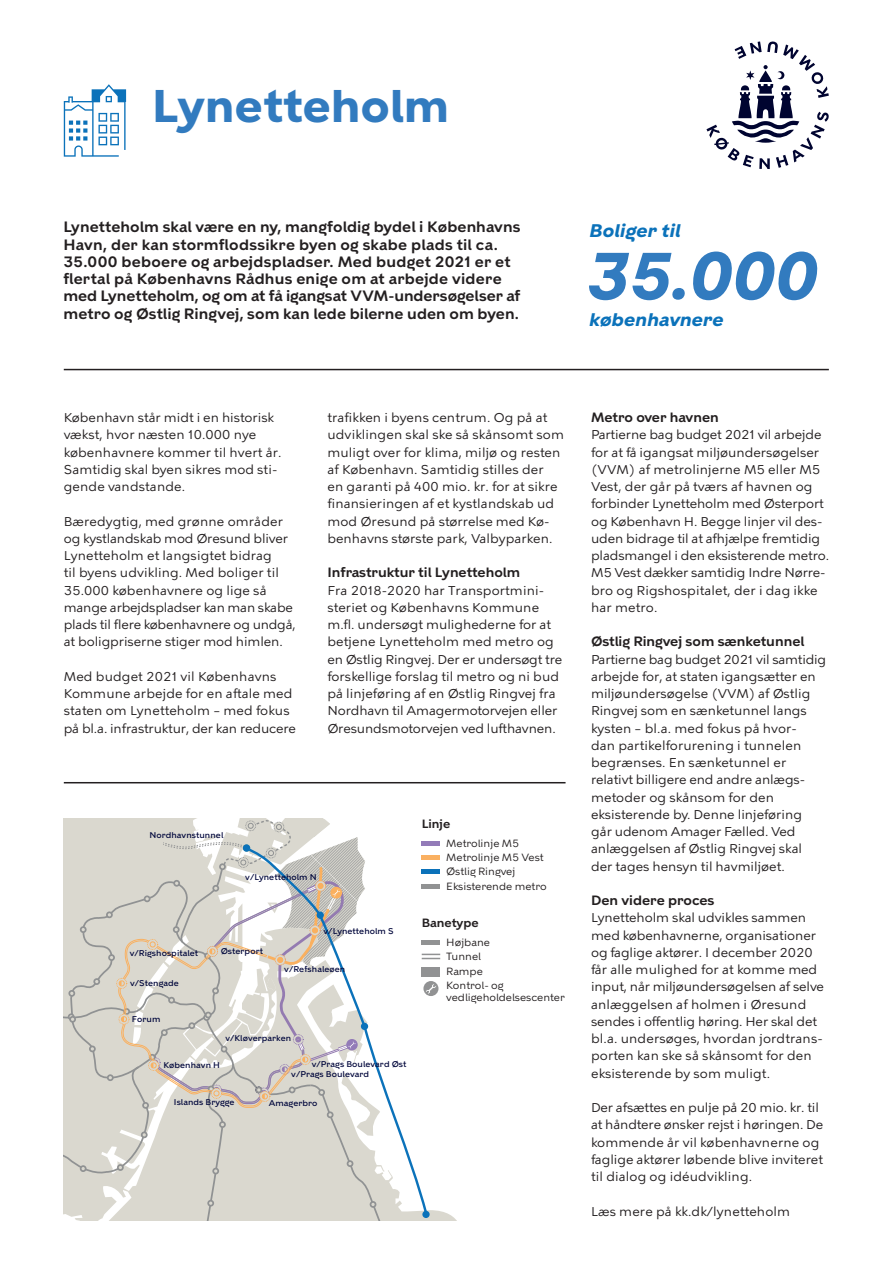
<style>
.page{position:relative;width:893px;height:1263px;background:#fff}
.page>*{position:absolute;margin:0;border:0;box-sizing:border-box;transform-origin:0 0}
.Fokus_tal{font:italic 700 66px "KBH";color:#327bbf}
.Overskrift_faktaark{font:700 45.75px "KBH";letter-spacing:.01em;color:#327bbf}
.Fokus_tekst{font:italic 700 18.3px "KBH";letter-spacing:.01em;color:#0b72ba}
.Manchet{font:600 15px/17.2px "KBH";letter-spacing:.01em;color:#231f20}
.Overskrift_brødtekst{font:600 13.5px "KBH";color:#231f20}
.Brødtekst{font:600 13.5px "KBH";color:#231f20}
.Brødtekst-2{font:12.75px/17.2px "KBH Tekst";color:#231f20}
.Overskrift_brødtekst-2{font:12.75px/17.2px "KBH Tekst";color:#231f20}
.t1{font:600 12px "KBH";color:#231f20}
.t2{font:10.5px "KBH";color:#231f20}
.t3{font:500 8.4px "KBH";letter-spacing:.01em;color:#00063b}
</style>
<div class="page">
<svg style="left:706px;top:41px;width:123px;height:128px"></svg>
<hr style="left:64px;top:782px;width:502px;height:1px;background:#231f20">
<hr style="left:64px;top:369px;width:765px;height:1px;background:#231f20">
<svg style="left:384px;top:845px;width:45px;height:372px"></svg>
<div style="left:422px;top:1211px;width:8px;height:7px;background:#0b72ba;border-radius:50%"></div>
<svg style="left:63px;top:818px;width:321px;height:403px"></svg>
<div style="left:422px;top:940px;width:18px;height:5px;background:#919293"></div>
<div style="left:422px;top:967px;width:18px;height:9px;background:#919293"></div>
<svg style="left:422px;top:954px;width:18px;height:5px"></svg>
<div style="left:422px;top:841px;width:18px;height:5px;background:#937bb8"></div>
<div style="left:422px;top:855px;width:18px;height:5px;background:#fab061"></div>
<div style="left:422px;top:869px;width:18px;height:5px;background:#0b72ba"></div>
<div style="left:422px;top:883px;width:18px;height:5px;background:#919293"></div>
<svg style="left:423px;top:981px;width:15px;height:15px"></svg>
<svg style="left:425px;top:983px;width:12px;height:11px"></svg>
<svg style="left:64px;top:84px;width:62px;height:73px"></svg>
<p class="Overskrift_faktaark" style="left:152px;top:78px;width:298px">Lynetteholm</p>
<p class="Manchet" style="left:63px;top:218px;width:459px">Lynetteholm skal være en ny, mangfoldig bydel i Københavns Havn, der kan stormflodssikre byen og skabe plads til ca.<br>35.000 beboere og arbejdspladser. Med budget 2021 er et flertal på Københavns Rådhus enige om at arbejde videre med Lynetteholm, og om at få igangsat VVM-undersøgelser af metro og Østlig Ringvej, som kan lede bilerne uden om byen.</p>
<p class="Fokus_tekst" style="left:589px;top:219px;width:92px">Boliger til</p>
<p class="Fokus_tal" style="left:586px;top:236px;width:233px">35.000</p>
<p class="Fokus_tekst" style="left:589px;top:309px;width:136px">københavnere</p>
<p class="Brødtekst-2" style="left:64px;top:409px;width:219px">København står midt i en historisk vækst, hvor næsten 10.000 nye københavnere kommer til hvert år.<br>Samtidig skal byen sikres mod sti&shy;gende vandstande.</p>
<p class="Brødtekst-2" style="left:64px;top:512px;width:233px">Bæredygtig, med grønne områder og kystlandskab mod Øresund bliver Lynetteholm et langsigtet bidrag<br>til byens udvikling. Med boliger til 35.000 københavnere og lige så mange arbejdspladser kan man skabe plads til flere københavnere og undgå, at boligpriserne stiger mod himlen.</p>
<p class="Brødtekst-2" style="left:64px;top:668px;width:234px">Med budget 2021 vil Københavns Kommune arbejde for en aftale med staten om Lynetteholm – med fokus på bl.a. infrastruktur, der kan reducere</p>
<p class="Brødtekst-2" style="left:327px;top:409px;width:238px">trafikken i byens centrum. Og på at udviklingen skal ske så skånsomt som muligt over for klima, miljø og resten af København. Samtidig stilles der<br>en garanti på 400 mio. kr. for at sikre finansieringen af et kystlandskab ud mod Øresund på størrelse med Kø&shy;benhavns største park, Valbyparken.</p>
<p class="Overskrift_brødtekst" style="left:327px;top:564px;width:194px">Infrastruktur til Lynetteholm</p>
<p class="Overskrift_brødtekst-2" style="left:327px;top:581px;width:236px">Fra 2018-2020 har Transportmini&shy;steriet og Københavns Kommune m.fl. undersøgt mulighederne for at betjene Lynetteholm med metro og en Østlig Ringvej. Der er undersøgt tre forskellige forslag til metro og ni bud på linjeføring af en Østlig Ringvej fra Nordhavn til Amagermotorvejen eller Øresundsmotorvejen ved lufthavnen.</p>
<p class="t3" style="left:149px;top:830px;width:75px">Nordhavnstunnel</p>
<p class="t3" style="left:245px;top:872px;width:73px">v/Lynetteholm N</p>
<p class="t1" style="left:422px;top:816px;width:30px">Linje</p>
<p class="t2" style="left:446px;top:836px;width:74px">Metrolinje M5</p>
<p class="t2" style="left:446px;top:851px;width:99px">Metrolinje M5 Vest</p>
<p class="t2" style="left:446px;top:865px;width:71px">Østlig Ringvej</p>
<p class="t2" style="left:446px;top:879px;width:102px">Eksisterende metro</p>
<p class="t3" style="left:130px;top:948px;width:70px">v/Rigshospitalet</p>
<p class="t3" style="left:130px;top:978px;width:50px">v/Stengade</p>
<p class="t3" style="left:132px;top:1013px;width:30px">Forum</p>
<p class="t3" style="left:221px;top:946px;width:44px">Østerport</p>
<p class="t3" style="left:324px;top:926px;width:72px">v/Lynetteholm S</p>
<p class="t3" style="left:284px;top:964px;width:62px">v/Refshaleøen</p>
<p class="t3" style="left:225px;top:1032px;width:67px">v/Kløverparken</p>
<p class="t3" style="left:312px;top:1058px;width:96px">v/Prags Boulevard Øst</p>
<p class="t3" style="left:163px;top:1059px;width:58px">København H</p>
<p class="t3" style="left:174px;top:1097px;width:62px">Islands Brygge</p>
<p class="t3" style="left:269px;top:1097px;width:50px">Amagerbro</p>
<p class="t3" style="left:291px;top:1069px;width:79px">v/Prags Boulevard</p>
<p class="t1" style="left:422px;top:915px;width:59px">Banetype</p>
<p class="t2" style="left:446px;top:935px;width:45px">Højbane</p>
<p class="t2" style="left:446px;top:950px;width:36px">Tunnel</p>
<p class="t2" style="left:446px;top:964px;width:38px">Rampe</p>
<p class="t2" style="left:446px;top:979px;width:59px">Kontrol- og</p>
<p class="t2" style="left:446px;top:991px;width:120px">vedligeholdelsescenter</p>
<p class="Overskrift_brødtekst" style="left:591px;top:409px;width:129px">Metro over havnen</p>
<p class="Brødtekst-2" style="left:591px;top:426px;width:240px">Partierne bag budget 2021 vil arbejde for at få igangsat miljøundersøgelser (VVM) af metrolinjerne M5 eller M5<br>Vest, der går på tværs af havnen og forbinder Lynetteholm med Østerport og København H. Begge linjer vil des&shy;uden bidrage til at afhjælpe fremtidig pladsmangel i den eksisterende metro.<br>M5 Vest dækker samtidig Indre Nørre&shy;bro og Rigshospitalet, der i dag ikke har metro.</p>
<p class="Overskrift_brødtekst" style="left:591px;top:633px;width:215px">Østlig Ringvej som sænketunnel</p>
<p class="Brødtekst-2" style="left:591px;top:650px;width:237px">Partierne bag budget 2021 vil samtidig arbejde for, at staten igangsætter en miljøundersøgelse (VVM) af Østlig Ringvej som en sænketunnel langs kysten – bl.a. med fokus på hvor-<br>dan partikelforurening i tunnelen begrænses. En sænketunnel er relativt billigere end andre anlægs&shy;metoder og skånsom for den eksisterende by. Denne linjeføring<br>går udenom Amager Fælled. Ved anlæggelsen af Østlig Ringvej skal der tages hensyn til havmiljøet.</p>
<p class="Brødtekst" style="left:591px;top:892px;width:125px">Den videre proces</p>
<p class="Brødtekst-2" style="left:591px;top:909px;width:234px">Lynetteholm skal udvikles sammen med københavnerne, organisationer og faglige aktører. I december 2020 får alle mulighed for at komme med input, når miljøundersøgelsen af selve anlæggelsen af holmen i Øresund sendes i offentlig høring. Her skal det bl.a. undersøges, hvordan jordtrans&shy;porten kan ske så skånsomt for den eksisterende by som muligt.</p>
<p class="Brødtekst-2" style="left:591px;top:1099px;width:234px">Der afsættes en pulje på 20 mio. kr. til at håndtere ønsker rejst i høringen. De kommende år vil københavnerne og faglige aktører løbende blive inviteret til dialog og idéudvikling.</p>
<p class="Brødtekst-2" style="left:591px;top:1202px;width:201px">Læs mere på kk.dk/lynetteholm</p>
</div>
